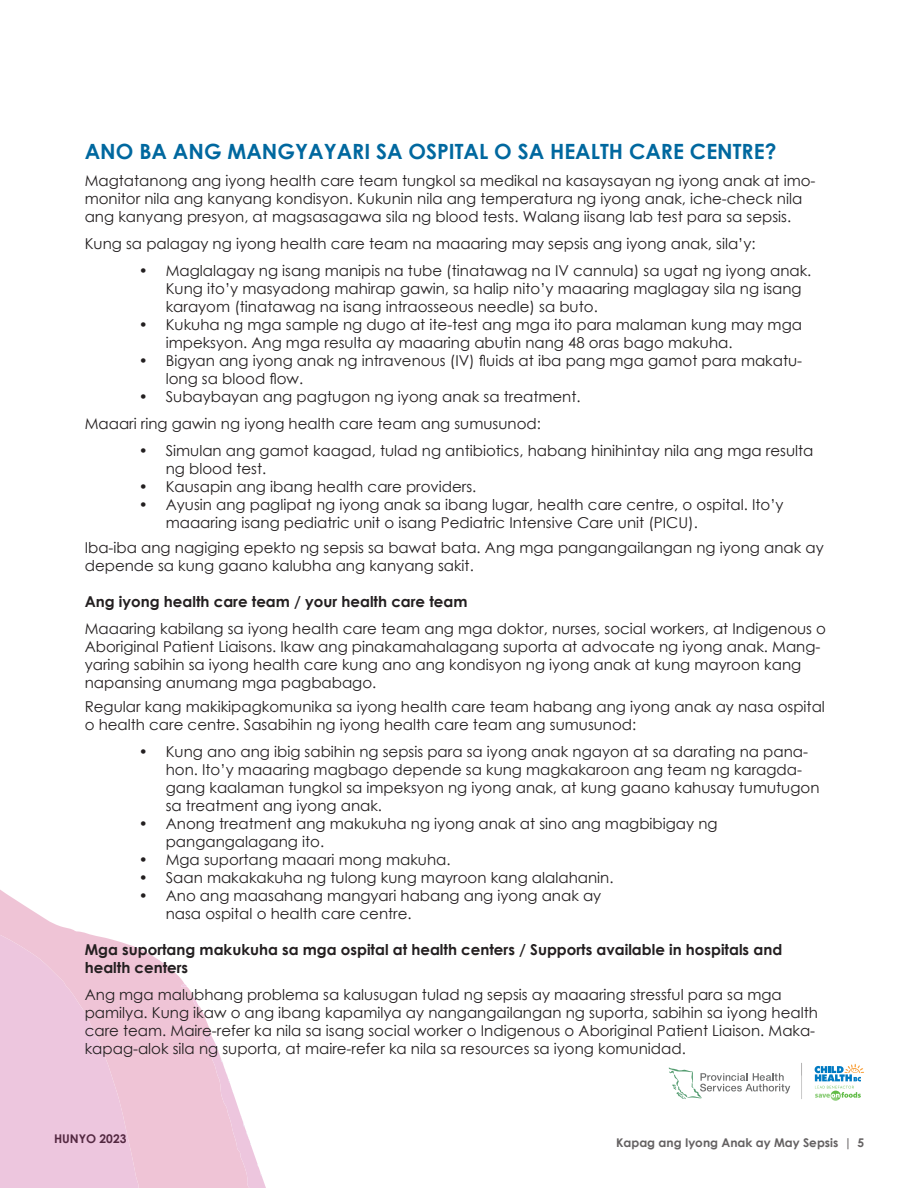
<style>
.page{position:relative;width:918px;height:1188px;background:#fff}
.page>*{position:absolute;margin:0;border:0;box-sizing:border-box;transform-origin:0 0}
.t1{font:700 21px "Century Gothic";color:#00689f}
.t2{font:15px/18px "Century Gothic";color:#231f20}
.t3{font:700 15px/18px "Century Gothic";color:#231f20}
.t4{font:700 12px "Century Gothic";color:#231f20}
</style>
<div class="page">
<svg style="left:0;top:889px;width:864px;height:299px"></svg>
<svg style="left:181px;top:984px;width:6px;height:4px"></svg>
<svg style="left:192px;top:996px;width:7px;height:13px"></svg>
<svg style="left:204px;top:1034px;width:148px;height:154px"></svg>
<p class="t1" style="left:85px;top:135px;width:693px">ANO BA ANG MANGYAYARI SA OSPITAL O SA HEALTH CARE CENTRE?</p>
<p class="t2" style="left:85px;top:171px;width:732px">Magtatanong ang iyong health care team tungkol sa medikal na kasaysayan ng iyong anak at imo&shy;monitor nila ang kanyang kondisyon. Kukunin nila ang temperatura ng iyong anak, iche-check nila ang kanyang presyon, at magsasagawa sila ng blood tests. Walang iisang lab test para sa sepsis.</p>
<p class="t2" style="left:85px;top:234px;width:673px">Kung sa palagay ng iyong health care team na maaaring may sepsis ang iyong anak, sila’y:</p>
<p class="t2" style="left:166px;top:261px;width:647px;text-indent:-27px">• Maglalagay ng isang manipis na tube (tinatawag na IV cannula) sa ugat ng iyong anak.<br>Kung ito’y masyadong mahirap gawin, sa halip nito’y maaaring maglagay sila ng isang karayom (tinatawag na isang intraosseous needle) sa buto.</p>
<p class="t2" style="left:166px;top:315px;width:638px;text-indent:-27px">• Kukuha ng mga sample ng dugo at ite-test ang mga ito para malaman kung may mga impeksyon. Ang mga resulta ay maaaring abutin nang 48 oras bago makuha.</p>
<p class="t2" style="left:166px;top:351px;width:638px;text-indent:-27px">• Bigyan ang iyong anak ng intravenous (IV) fluids at iba pang mga gamot para makatu&shy;long sa blood flow.</p>
<p class="t2" style="left:139px;top:387px;width:443px">• Subaybayan ang pagtugon ng iyong anak sa treatment.</p>
<p class="t2" style="left:85px;top:414px;width:458px">Maaari ring gawin ng iyong health care team ang sumusunod:</p>
<p class="t2" style="left:166px;top:441px;width:649px;text-indent:-27px">• Simulan ang gamot kaagad, tulad ng antibiotics, habang hinihintay nila ang mga resulta ng blood test.</p>
<p class="t2" style="left:139px;top:477px;width:339px">• Kausapin ang ibang health care providers.</p>
<p class="t2" style="left:166px;top:495px;width:619px;text-indent:-27px">• Ayusin ang paglipat ng iyong anak sa ibang lugar, health care centre, o ospital. Ito’y maaaring isang pediatric unit o isang Pediatric Intensive Care unit (PICU).</p>
<p class="t2" style="left:85px;top:538px;width:741px">Iba-iba ang nagiging epekto ng sepsis sa bawat bata. Ang mga pangangailangan ng iyong anak ay depende sa kung gaano kalubha ang kanyang sakit.</p>
<p class="t3" style="left:85px;top:591px;width:384px">Ang iyong health care team / your health care team</p>
<p class="t2" style="left:85px;top:619px;width:743px">Maaaring kabilang sa iyong health care team ang mga doktor, nurses, social workers, at Indigenous o Aboriginal Patient Liaisons. Ikaw ang pinakamahalagang suporta at advocate ng iyong anak. Mang&shy;yaring sabihin sa iyong health care kung ano ang kondisyon ng iyong anak at kung mayroon kang napansing anumang mga pagbabago.</p>
<p class="t2" style="left:85px;top:698px;width:742px">Regular kang makikipagkomunika sa iyong health care team habang ang iyong anak ay nasa ospital o health care centre. Sasabihin ng iyong health care team ang sumusunod:</p>
<p class="t2" style="left:166px;top:743px;width:655px;text-indent:-27px">• Kung ano ang ibig sabihin ng sepsis para sa iyong anak ngayon at sa darating na pana&shy;hon. Ito’y maaaring magbago depende sa kung magkakaroon ang team ng karagda&shy;gang kaalaman tungkol sa impeksyon ng iyong anak, at kung gaano kahusay tumutugon sa treatment ang iyong anak.</p>
<p class="t2" style="left:166px;top:815px;width:553px;text-indent:-27px">• Anong treatment ang makukuha ng iyong anak at sino ang magbibigay ng pangangalagang ito.</p>
<p class="t2" style="left:139px;top:851px;width:313px">• Mga suportang maaari mong makuha.</p>
<p class="t2" style="left:139px;top:869px;width:476px">• Saan makakakuha ng tulong kung mayroon kang alalahanin.</p>
<p class="t2" style="left:166px;top:887px;width:437px;text-indent:-27px">• Ano ang maasahang mangyari habang ang iyong anak ay nasa ospital o health care centre.</p>
<p class="t3" style="left:85px;top:940px;width:699px">Mga suportang makukuha sa mga ospital at health centers / Supports available in hospitals and health centers</p>
<p class="t2" style="left:85px;top:986px;width:735px">Ang mga malubhang problema sa kalusugan tulad ng sepsis ay maaaring stressful para sa mga pamilya. Kung ikaw o ang ibang kapamilya ay nangangailangan ng suporta, sabihin sa iyong health care team. Maire-refer ka nila sa isang social worker o Indigenous o Aboriginal Patient Liaison. Maka&shy;kapag-alok sila ng suporta, at maire-refer ka nila sa resources sa iyong komunidad.</p>
<p class="t4" style="left:54px;top:1130px;width:74px">HUNYO 2023</p>
<p class="t4" style="left:616px;top:1133px;width:250px">Kapag ang Iyong Anak ay May Sepsis | 5</p>
</div>
